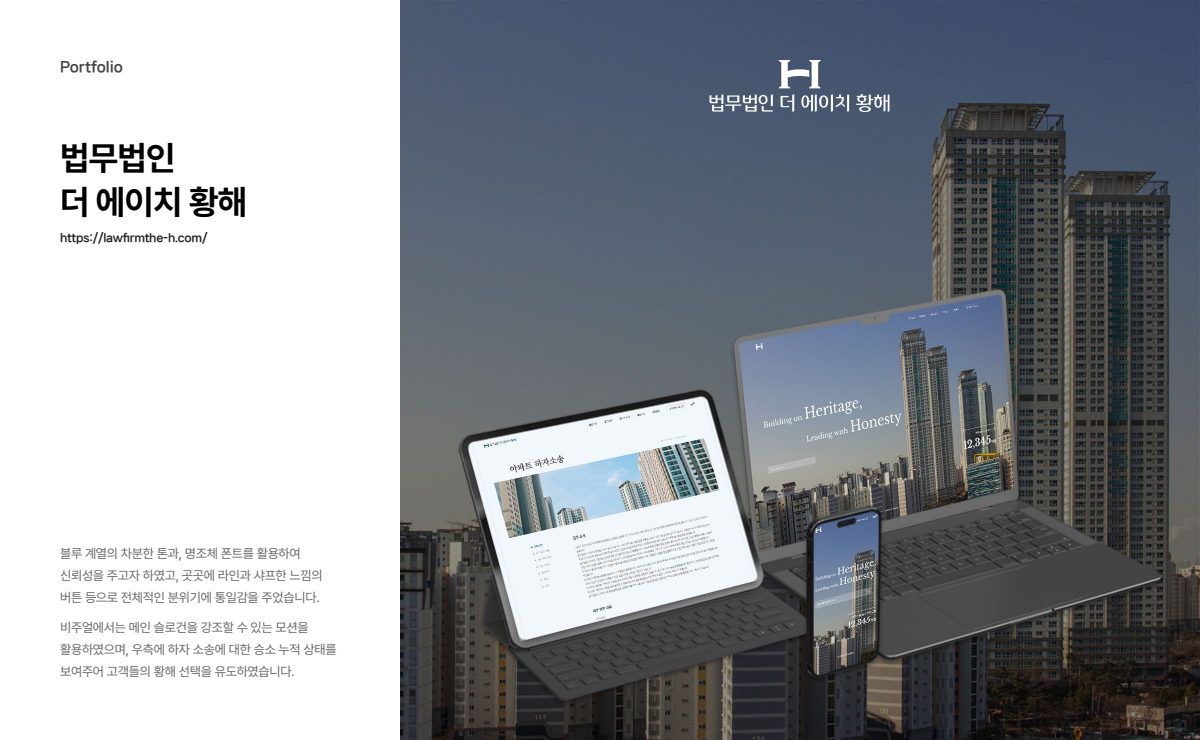
<style>
.page{position:relative;width:1200px;height:740px;background:#fff}
.page>*{position:absolute;margin:0;border:0;box-sizing:border-box;transform-origin:0 0}
.t1{font:700 34px/44px "Pretendard";letter-spacing:-.02em;color:#000}
.t2{font:14px "Nanum Square Neo TTF d Eb";letter-spacing:-.005em;color:#444}
.t3{font:13px/22px "Pretendard";letter-spacing:-.02em;color:#666}
.t4{font:11px "Nanum Square Neo TTF d Eb";letter-spacing:-.02em;color:#222}
</style>
<div class="page">
<img style="left:400px;top:0;width:800px;height:740px">
<p class="t2" style="left:60px;top:59px;width:64px">Portfolio</p>
<h1 class="t1" style="left:60px;top:135px;width:189px">법무법인<br>더 에이치 황해</h1>
<p class="t4" style="left:60px;top:232px;width:149px">https://lawfirmthe-h.com/</p>
<p class="t3" style="left:60px;top:542px;width:264px">블루 계열의 차분한 톤과, 명조체 폰트를 활용하여 신뢰성을 주고자 하였고, 곳곳에 라인과 샤프한 느낌의 버튼 등으로 전체적인 분위기에 통일감을 주었습니다.</p>
<p class="t3" style="left:60px;top:616px;width:278px">비주얼에서는 메인 슬로건을 강조할 수 있는 모션을 활용하였으며, 우측에 하자 소송에 대한 승소 누적 상태를 보여주어 고객들의 황해 선택을 유도하였습니다.</p>
</div>
